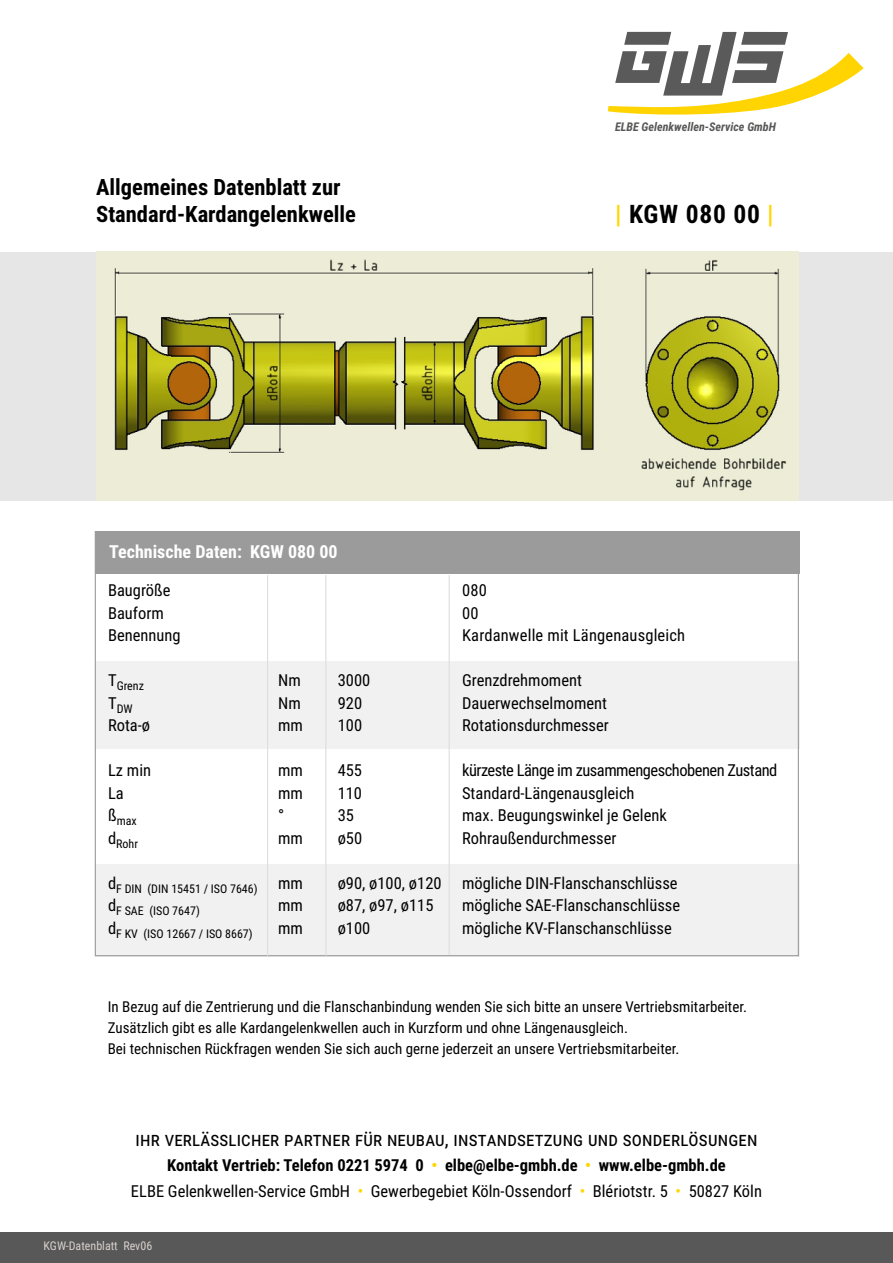
<style>
.page{position:relative;width:893px;height:1263px;background:#fff}
.page>*{position:absolute;margin:0;border:0;box-sizing:border-box;transform-origin:0 0}
.t1{font:700 25.5px "Roboto Condensed";letter-spacing:.03em;color:#000}
.t2{font:700 22.5px/27px "Roboto Condensed";color:#000}
.t3{font:19.5px "Roboto Condensed";letter-spacing:.01em;color:#000}
.t4{font:700 18px "Roboto Condensed";color:#fff}
.t5{font:16.5px/25.5px "Roboto Condensed";color:#000;text-align:center}
.t6{font:16.5px "Roboto Condensed";letter-spacing:-.03em;color:#000}
.t7{font:15px/21px "Roboto Condensed";color:#000}
.t8{font:12px "Roboto Condensed";color:#000}
.t9{font:italic 700 12px "Roboto Condensed";color:#575756}
.t10{font:12px "Roboto Condensed";color:#d7d0cd}
.s1{color:#ffd600}
.s2{font-weight:700}
.s3{font-weight:700;color:#ffd600}
</style>
<div class="page">
<div style="left:0;top:1232px;width:893px;height:31px;background:#585858"></div>
<div style="left:0;top:252px;width:893px;height:249px;background:#e6e6e6"></div>
<svg style="left:608px;top:32px;width:256px;height:83px"></svg>
<img style="left:96px;top:252px;width:702px;height:249px">
<div style="left:95px;top:661px;width:704px;height:87px;background:#f2f1f2"></div>
<div style="left:95px;top:864px;width:704px;height:93px;background:#f2f1f2"></div>
<div style="left:95px;top:531px;width:704px;height:43px;background:#9b9b9b"></div>
<hr style="left:449px;top:575px;width:1px;height:380px;background:#dedede">
<hr style="left:267px;top:575px;width:1px;height:381px;background:#dedede">
<hr style="left:325px;top:575px;width:1px;height:381px;background:#dedede">
<h2 class="t2" style="left:96px;top:173px;width:261px">Allgemeines Datenblatt zur<br>Standard-Kardangelenkwelle</h2>
<p class="t9" style="left:615px;top:119px;width:162px">ELBE Gelenkwellen-Service GmbH</p>
<h1 class="t1" style="left:615px;top:196px;width:160px"><span class="s1">|</span> KGW 080 00 <span class="s1">|</span></h1>
<p class="t4" style="left:109px;top:539px;width:230px">Technische Daten: KGW 080 00</p>
<p class="t5" style="left:108px;top:577px;width:64px">Baugröße</p>
<p class="t5" style="left:462px;top:577px;width:26px">080</p>
<p class="t5" style="left:108px;top:600px;width:57px">Bauform</p>
<p class="t5" style="left:462px;top:600px;width:18px">00</p>
<p class="t5" style="left:108px;top:622px;width:74px">Benennung</p>
<p class="t5" style="left:462px;top:622px;width:225px">Kardanwelle mit Längenausgleich</p>
<p class="t8" style="left:108px;top:678px;width:37px"><sup>T</sup>Grenz</p>
<p class="t5" style="left:278px;top:667px;width:24px">Nm</p>
<p class="t5" style="left:338px;top:667px;width:34px">3000</p>
<p class="t5" style="left:462px;top:667px;width:121px">Grenzdrehmoment</p>
<p class="t8" style="left:108px;top:700px;width:26px"><sup>T</sup>DW</p>
<p class="t5" style="left:278px;top:690px;width:24px">Nm</p>
<p class="t5" style="left:338px;top:690px;width:26px">920</p>
<p class="t5" style="left:462px;top:690px;width:146px">Dauerwechselmoment</p>
<p class="t5" style="left:108px;top:712px;width:44px">Rota-ø</p>
<p class="t5" style="left:278px;top:712px;width:26px">mm</p>
<p class="t5" style="left:338px;top:712px;width:26px">100</p>
<p class="t5" style="left:462px;top:712px;width:148px">Rotationsdurchmesser</p>
<p class="t5" style="left:108px;top:757px;width:45px">Lz min</p>
<p class="t5" style="left:278px;top:757px;width:26px">mm</p>
<p class="t5" style="left:338px;top:757px;width:26px">455</p>
<p class="t6" style="left:462px;top:759px;width:317px">kürzeste Länge im zusammengeschobenen Zustand</p>
<p class="t5" style="left:108px;top:780px;width:17px">La</p>
<p class="t5" style="left:278px;top:780px;width:26px">mm</p>
<p class="t5" style="left:338px;top:780px;width:26px">110</p>
<p class="t5" style="left:462px;top:780px;width:174px">Standard-Längenausgleich</p>
<p class="t8" style="left:108px;top:813px;width:30px"><sup>ß</sup>max</p>
<p class="t5" style="left:278px;top:802px;width:8px">°</p>
<p class="t5" style="left:338px;top:802px;width:18px">35</p>
<p class="t5" style="left:462px;top:802px;width:206px">max. Beugungswinkel je Gelenk</p>
<p class="t8" style="left:108px;top:835px;width:32px"><sup>d</sup>Rohr</p>
<p class="t5" style="left:278px;top:825px;width:26px">mm</p>
<p class="t5" style="left:338px;top:825px;width:26px">ø50</p>
<p class="t5" style="left:462px;top:825px;width:156px">Rohraußendurchmesser</p>
<p class="t8" style="left:108px;top:880px;width:196px"><sup>d</sup>F DIN (DIN 15451 / ISO 7646) <sup>mm</sup></p>
<p class="t5" style="left:338px;top:870px;width:341px">ø90, ø100, ø120 mögliche DIN-Flanschanschlüsse</p>
<p class="t8" style="left:108px;top:903px;width:93px"><sup>d</sup>F SAE (ISO 7647)</p>
<p class="t5" style="left:278px;top:892px;width:26px">mm</p>
<p class="t5" style="left:338px;top:892px;width:97px">ø87, ø97, ø115</p>
<p class="t5" style="left:462px;top:892px;width:220px">mögliche SAE-Flanschanschlüsse</p>
<p class="t8" style="left:108px;top:925px;width:146px"><sup>d</sup>F KV (ISO 12667 / ISO 8667)</p>
<p class="t5" style="left:278px;top:915px;width:26px">mm</p>
<p class="t5" style="left:338px;top:915px;width:34px">ø100</p>
<p class="t5" style="left:462px;top:915px;width:211px">mögliche KV-Flanschanschlüsse</p>
<p class="t7" style="left:108px;top:995px;width:641px">In Bezug auf die Zentrierung und die Flanschanbindung wenden Sie sich bitte an unsere Vertriebsmitarbeiter.<br>Zusätzlich gibt es alle Kardangelenkwellen auch in Kurzform und ohne Längenausgleich.<br>Bei technischen Rückfragen wenden Sie sich auch gerne jederzeit an unsere Vertriebsmitarbeiter.</p>
<p class="t3" style="left:136px;top:1125px;width:623px">ihr verlässlicher partner für neubau, instandsetzung und sonderlösungen</p>
<p class="t5" style="left:131px;top:1152px;width:632px"><span class="s2">Kontakt Vertrieb: Telefon 0221 5974 0</span> <span class="s3">•</span> <span class="s2">elbe@elbe-gmbh.de</span> <span class="s3">•</span> <span class="s2">www.elbe-gmbh.de<br></span>ELBE Gelenkwellen-Service GmbH <span class="s1">•</span> Gewerbegebiet Köln-Ossendorf <span class="s1">•</span> Blériotstr. 5 <span class="s1">•</span> 50827 Köln</p>
<p class="t10" style="left:44px;top:1237px;width:110px">KGW-Datenblatt Rev06</p>
</div>
